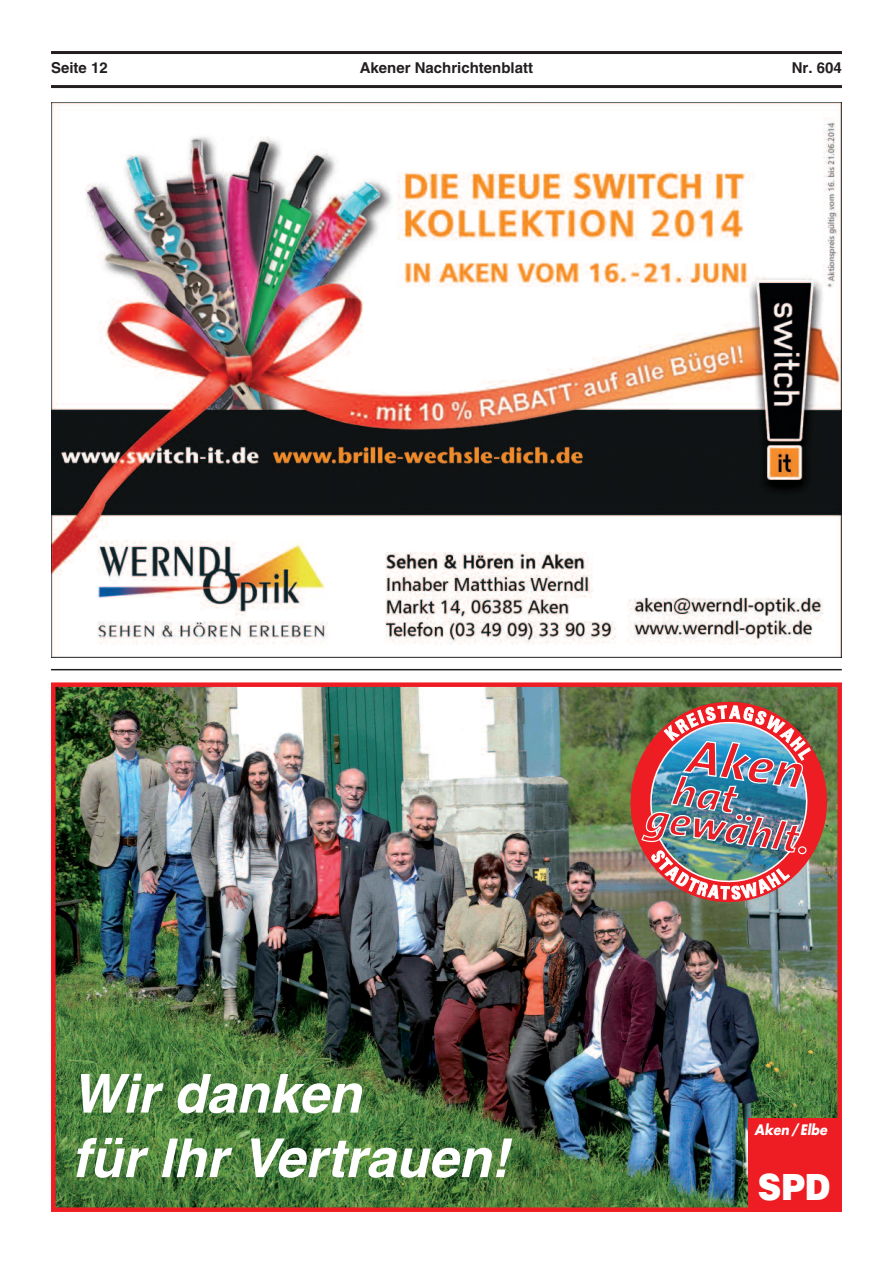
<style>
.page{position:relative;width:893px;height:1263px;background:#fff}
.page>*{position:absolute;margin:0;border:0;box-sizing:border-box;transform-origin:0 0}
.t1{font:italic 700 53.7px/64.5px "Helvetica";color:#fff}
.t2{font:900 36.15px "Helvetica";color:#fff;scale:.9 1}
.t3{font:700 15px "Helvetica";color:#231f20}
.t4{font:italic 700 14.1px "Futura";color:#fff;scale:.9 1}
</style>
<div class="page">
<hr style="left:51px;top:51px;width:791px;height:3px;background:#231f20">
<hr style="left:51px;top:85px;width:791px;height:3px;background:#231f20">
<img style="left:56px;top:687px;width:781px;height:520px">
<div style="left:51px;top:682px;width:791px;height:530px;border:4px solid #ee1d23"></div>
<img style="left:51px;top:102px;width:791px;height:555px">
<hr style="left:51px;top:669px;width:791px;height:1px;background:#231f20">
<div style="left:749px;top:1119px;width:93px;height:93px;background:#ee1d23"></div>
<img style="left:624px;top:695px;width:210px;height:214px">
<p class="t3" style="left:51px;top:63px;width:58px">Seite 12</p>
<p class="t3" style="left:360px;top:63px;width:175px">Akener Nachrichtenblatt</p>
<p class="t3" style="left:792px;top:63px;width:52px">Nr. 604</p>
<h1 class="t1" style="left:72px;top:1067px;width:439px">Wir danken<br>für Ihr Vertrauen!</h1>
<p class="t4" style="left:755px;top:1123px;width:82px">Aken/Elbe</p>
<h2 class="t2" style="left:758px;top:1166px;width:82px">SPD</h2>
</div>
